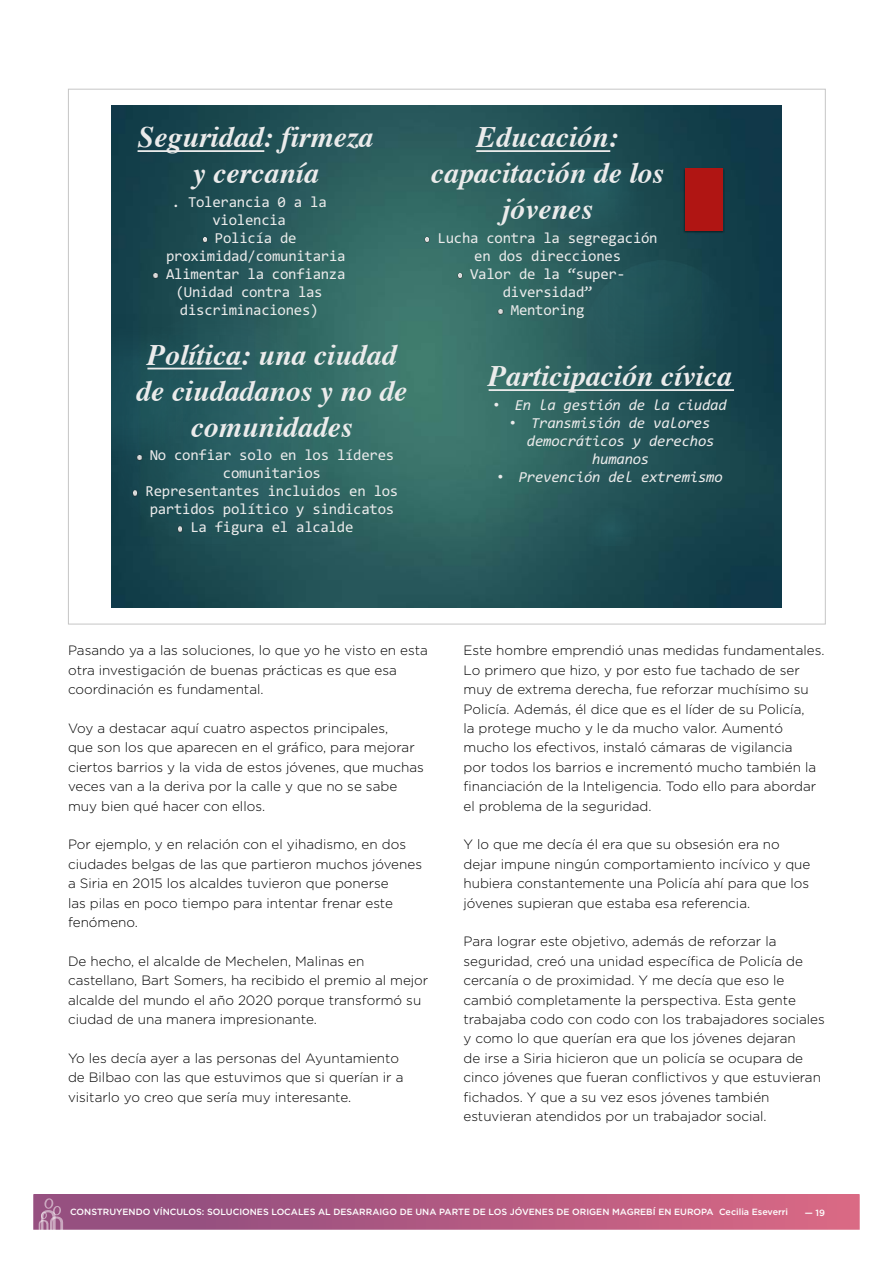
<style>
.page{position:relative;width:893px;height:1263px;background:#fff}
.page>*{position:absolute;margin:0;border:0;box-sizing:border-box;transform-origin:0 0}
.t1{font:italic 700 29.7px/35.8px "Times";color:#ebebeb;text-align:center}
.t2{font:15.3px/18px "Consolas";letter-spacing:-.015em;color:#ebebeb;text-align:center}
.t3{font:italic 15.3px "Consolas";letter-spacing:-.015em;color:#ebebeb}
.t4{font:300 13.5px/19.4px "Gotham";color:#000}
.t5{font:500 9px "Gotham";color:#fff}
.s1{font-family:"Arial";font-style:normal}
</style>
<div class="page">
<div style="left:34px;top:1195px;width:825px;height:34px;background:linear-gradient(to right,#8b4c7f,#d96884)"></div>
<svg style="left:39px;top:1198px;width:24px;height:32px"></svg>
<img style="left:112px;top:105px;width:669px;height:503px">
<img style="left:112px;top:315px;width:221px;height:230px">
<img style="left:112px;top:327px;width:83px;height:130px">
<img style="left:584px;top:260px;width:155px;height:155px">
<img style="left:551px;top:168px;width:88px;height:63px">
<div style="left:584px;top:503px;width:55px;height:42px;background:#215257"></div>
<img style="left:683px;top:167px;width:41px;height:67px">
<div style="left:685px;top:168px;width:38px;height:63px;background:#b01513"></div>
<svg style="left:138px;top:150px;width:126px;height:2px"></svg>
<svg style="left:202px;top:237px;width:6px;height:6px"></svg>
<svg style="left:153px;top:272px;width:5px;height:7px"></svg>
<svg style="left:147px;top:368px;width:95px;height:1px"></svg>
<svg style="left:137px;top:454px;width:5px;height:6px"></svg>
<svg style="left:132px;top:490px;width:6px;height:6px"></svg>
<svg style="left:177px;top:526px;width:5px;height:6px"></svg>
<svg style="left:489px;top:389px;width:245px;height:2px"></svg>
<svg style="left:476px;top:150px;width:134px;height:2px"></svg>
<svg style="left:424px;top:237px;width:6px;height:6px"></svg>
<svg style="left:457px;top:272px;width:6px;height:7px"></svg>
<svg style="left:498px;top:308px;width:5px;height:7px"></svg>
<h1 class="t1" style="left:138px;top:117px;width:237px">Seguridad: firmeza y cercanía</h1>
<p class="t2" style="left:172px;top:192px;width:156px">. Tolerancia 0 a la</p>
<p class="t2" style="left:212px;top:210px;width:75px">violencia</p>
<p class="t2" style="left:215px;top:228px;width:83px">Policía de</p>
<p class="t2" style="left:166px;top:246px;width:181px">proximidad/comunitaria</p>
<p class="t2" style="left:166px;top:264px;width:181px">Alimentar la confianza</p>
<p class="t2" style="left:176px;top:282px;width:148px">(Unidad contra las</p>
<p class="t2" style="left:180px;top:300px;width:140px">discriminaciones)</p>
<h1 class="t1" style="left:136px;top:334px;width:273px">Política: una ciudad de ciudadanos y no de comunidades</h1>
<p class="t2" style="left:146px;top:446px;width:254px">No confiar solo en los líderes comunitarios<br>Representantes incluidos en los partidos político y sindicatos<br>La figura el alcalde</p>
<h1 class="t1" style="left:431px;top:117px;width:235px">Educación: capacitación de los jóvenes</h1>
<p class="t2" style="left:438px;top:228px;width:222px">Lucha contra la segregación en dos direcciones<br>Valor de la “super&shy;diversidad”<br>Mentoring</p>
<h1 class="t1" style="left:488px;top:356px;width:245px">Participación cívica</h1>
<p class="t3" style="left:494px;top:394px;width:234px"><span class="s1">•</span> En la gestión de la ciudad</p>
<p class="t3" style="left:510px;top:412px;width:202px"><span class="s1">•</span> Transmisión de valores</p>
<p class="t3" style="left:527px;top:430px;width:189px">democráticos y derechos</p>
<p class="t3" style="left:592px;top:448px;width:59px">humanos</p>
<p class="t3" style="left:498px;top:466px;width:226px"><span class="s1">•</span> Prevención del extremismo</p>
<p class="t4" style="left:68px;top:640px;width:361px">Pasando ya a las soluciones, lo que yo he visto en esta otra investigación de buenas prácticas es que esa coordinación es fundamental.</p>
<p class="t4" style="left:68px;top:718px;width:357px">Voy a destacar aquí cuatro aspectos principales,<br>que son los que aparecen en el gráfico, para mejorar ciertos barrios y la vida de estos jóvenes, que muchas veces van a la deriva por la calle y que no se sabe muy bien qué hacer con ellos.</p>
<p class="t4" style="left:68px;top:834px;width:355px">Por ejemplo, y en relación con el yihadismo, en dos ciudades belgas de las que partieron muchos jóvenes a Siria en 2015 los alcaldes tuvieron que ponerse<br>las pilas en poco tiempo para intentar frenar este fenómeno.</p>
<p class="t4" style="left:68px;top:951px;width:362px">De hecho, el alcalde de Mechelen, Malinas en castellano, Bart Somers, ha recibido el premio al mejor alcalde del mundo el año 2020 porque transformó su ciudad de una manera impresionante.</p>
<p class="t4" style="left:68px;top:1048px;width:337px">Yo les decía ayer a las personas del Ayuntamiento de Bilbao con las que estuvimos que si querían ir a visitarlo yo creo que sería muy interesante.</p>
<p class="t4" style="left:463px;top:640px;width:363px">Este hombre emprendió unas medidas fundamentales.<br>Lo primero que hizo, y por esto fue tachado de ser muy de extrema derecha, fue reforzar muchísimo su Policía. Además, él dice que es el líder de su Policía,<br>la protege mucho y le da mucho valor. Aumentó mucho los efectivos, instaló cámaras de vigilancia<br>por todos los barrios e incrementó mucho también la financiación de la Inteligencia. Todo ello para abordar el problema de la seguridad.</p>
<p class="t4" style="left:463px;top:834px;width:348px">Y lo que me decía él era que su obsesión era no dejar impune ningún comportamiento incívico y que hubiera constantemente una Policía ahí para que los jóvenes supieran que estaba esa referencia.</p>
<p class="t4" style="left:463px;top:931px;width:363px">Para lograr este objetivo, además de reforzar la seguridad, creó una unidad específica de Policía de cercanía o de proximidad. Y me decía que eso le cambió completamente la perspectiva. Esta gente trabajaba codo con codo con los trabajadores sociales y como lo que querían era que los jóvenes dejaran<br>de irse a Siria hicieron que un policía se ocupara de cinco jóvenes que fueran conflictivos y que estuvieran fichados. Y que a su vez esos jóvenes también estuvieran atendidos por un trabajador social.</p>
<p class="t5" style="left:70px;top:1206px;width:719px">CONSTRUYENDO VÍNCULOS: SOLUCIONES LOCALES AL DESARRAIGO DE UNA PARTE DE LOS JÓVENES DE ORIGEN MAGREBÍ EN EUROPA Cecilia Eseverri</p>
<p class="t5" style="left:805px;top:1207px;width:22px">— 19</p>
</div>
